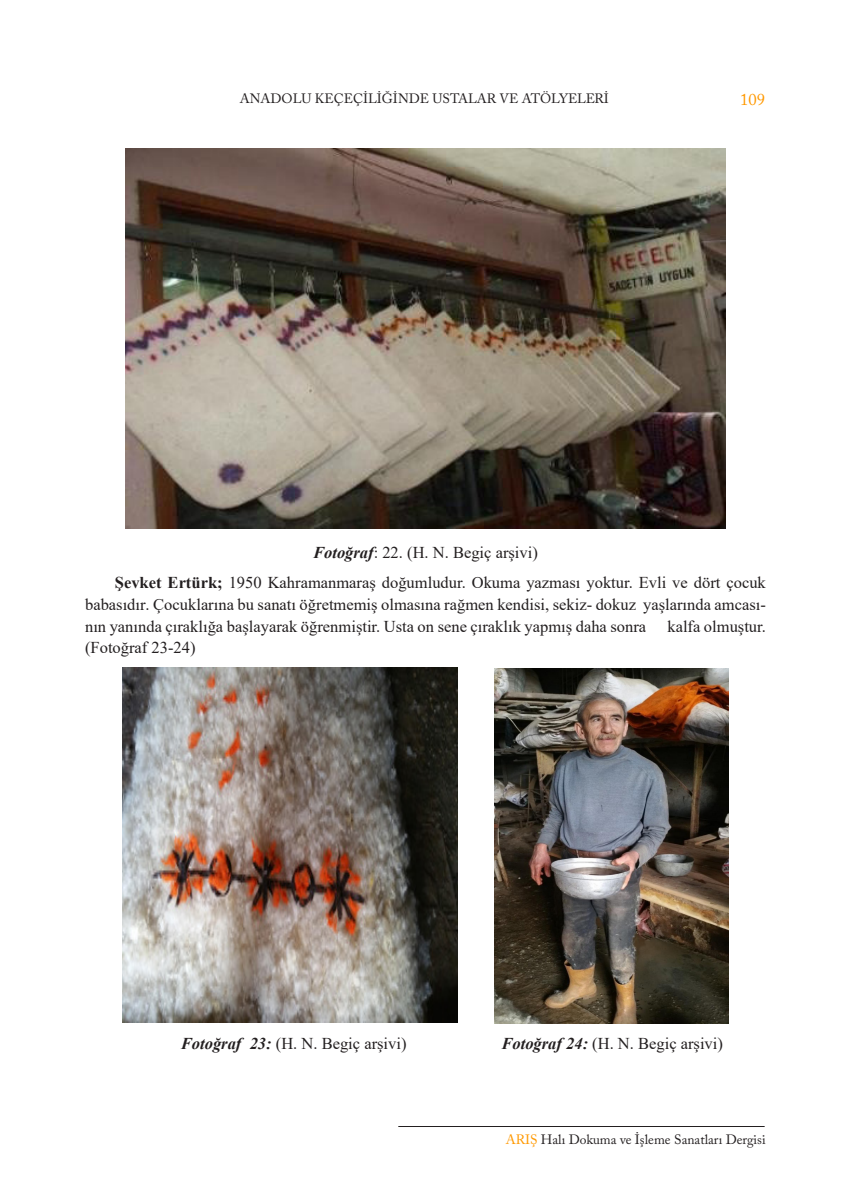
<style>
.page{position:relative;width:851px;height:1191px;background:#fff}
.page>*{position:absolute;margin:0;border:0;box-sizing:border-box;transform-origin:0 0}
.t1{font:16.5px/21.8px "Times New Roman";color:#231f20;text-align:justify}
.t2{font:16.5px "Adobe Caslon Pro";color:#f90}
.t3{font:13.5px "Adobe Caslon Pro";color:#231f20}
.s1{font-weight:700;font-style:italic}
.s2{font-weight:700}
.s3{color:#f90}
</style>
<div class="page">
<hr style="left:398px;top:1126px;width:366px;height:1px;background:#231f20">
<img style="left:126px;top:149px;width:599px;height:380px">
<img style="left:123px;top:667px;width:334px;height:355px">
<img style="left:494px;top:668px;width:234px;height:355px">
<p class="t3" style="left:240px;top:90px;width:370px">ANADOLU KEÇEÇİLİĞİNDE USTALAR VE ATÖLYELERİ</p>
<p class="t2" style="left:740px;top:90px;width:26px">109</p>
<p class="t1" style="left:313px;top:541px;width:226px"><span class="s1">Fotoğraf</span>: 22. (H. N. Begiç arşivi)</p>
<p class="t1" style="left:85px;top:571px;width:682px;text-indent:30px"><span class="s2">Şevket Ertürk;</span> 1950 Kahramanmaraş doğumludur. Okuma yazması yoktur. Evli ve dört çocuk babasıdır. Çocuklarına bu sanatı öğretmemiş olmasına rağmen kendisi, sekiz- dokuz yaşlarında amcası&shy;nın yanında çıraklığa başlayarak öğrenmiştir. Usta on sene çıraklık yapmış daha sonra</p>
<p class="t1" style="left:667px;top:614px;width:100px">kalfa olmuştur.</p>
<p class="t1" style="left:85px;top:636px;width:112px">(Fotoğraf 23-24)</p>
<p class="t1" style="left:181px;top:1031px;width:227px"><span class="s1">Fotoğraf 23:</span> (H. N. Begiç arşivi)</p>
<p class="t1" style="left:501px;top:1031px;width:223px"><span class="s1">Fotoğraf 24:</span> (H. N. Begiç arşivi)</p>
<p class="t3" style="left:505px;top:1131px;width:261px"><span class="s3">ARIŞ</span> Halı Dokuma ve İşleme Sanatları Dergisi</p>
</div>
